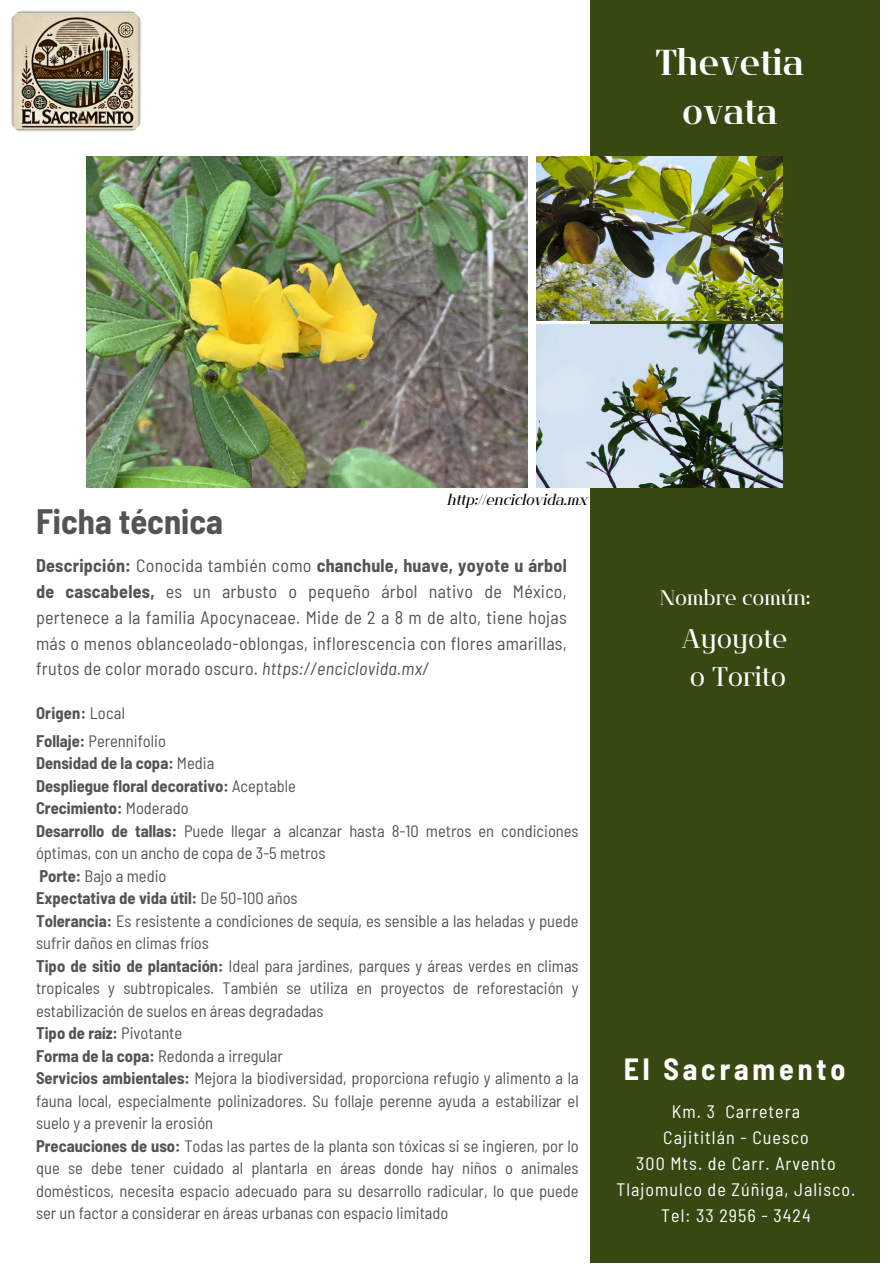
<style>
.page{position:relative;width:894px;height:1264px;background:#fff}
.page>*{position:absolute;margin:0;border:0;box-sizing:border-box;transform-origin:0 0}
.t1{font:36px/49.5px "Flatory Serif 700";color:#fff;text-align:center}
.t2{font:700 semi-condensed 34.5px "Barlow";color:#545454}
.t3{font:700 semi-condensed 30px "Barlow";letter-spacing:.13em;color:#fff}
.t4{font:27px/37.5px "Flatory Serif 400";color:#fff;text-align:center}
.t5{font:21px "Flatory Serif 400";color:#fff}
.t6{font:semi-condensed 18px/25.8px "Barlow";letter-spacing:.015em;color:#545454;text-align:justify}
.t7{font:semi-condensed 18px/26px "Barlow";letter-spacing:.055em;color:#fff;text-align:center}
.t8{font:semi-condensed 16.5px/22.5px "Barlow";color:#545454}
.t9{font:15px "Flatory Serif 400 It";color:#000}
.s1{font-weight:700}
.s2{font-style:italic}
</style>
<div class="page">
<div style="left:589px;top:0;width:290px;height:1263px;background:#374812"></div>
<img style="left:86px;top:156px;width:441px;height:331px">
<img style="left:536px;top:156px;width:245px;height:164px">
<img style="left:536px;top:325px;width:245px;height:163px">
<img style="left:8px;top:9px;width:135px;height:125px;border-radius:20px">
<h1 class="t1" style="left:655px;top:37px;width:149px">Thevetia ovata</h1>
<h2 class="t2" style="left:36px;top:499px;width:188px">Ficha técnica</h2>
<p class="t9" style="left:446px;top:490px;width:142px">http://enciclovida.mx</p>
<p class="t6" style="left:36px;top:551px;width:532px"><span class="s1">Descripción:</span> Conocida también como <span class="s1">chanchule, huave, yoyote u árbol de cascabeles,</span> es un arbusto o pequeño árbol nativo de México, pertenece a la familia Apocynaceae. Mide de 2 a 8 m de alto, tiene hojas más o menos oblanceolado-oblongas, inflorescencia con flores amarillas, frutos de color morado oscuro. <span class="s2">https://enciclovida.mx/</span></p>
<p class="t8" style="left:36px;top:698px;width:131px;line-height:28.2px"><span class="s1">Origen:</span> Local<br><span class="s1">Follaje:</span> Perennifolio</p>
<p class="t8" style="left:36px;top:751px;width:544px"><span class="s1">Densidad de la copa:</span> Media<br><span class="s1">Despliegue floral decorativo:</span> Aceptable<br><span class="s1">Crecimiento:</span> Moderado<br><span class="s1">Desarrollo de tallas:</span> Puede llegar a alcanzar hasta 8-10 metros en condiciones óptimas, con un ancho de copa de 3-5 metros<br><span class="s1">Porte:</span> Bajo a medio<br><span class="s1">Expectativa de vida útil:</span> De 50-100 años<br><span class="s1">Tolerancia:</span> Es resistente a condiciones de sequía, es sensible a las heladas y puede sufrir daños en climas fríos<br><span class="s1">Tipo de sitio de plantación:</span> Ideal para jardines, parques y áreas verdes en climas tropicales y subtropicales. También se utiliza en proyectos de reforestación y estabilización de suelos en áreas degradadas<br><span class="s1">Tipo de raíz:</span> Pivotante<br><span class="s1">Forma de la copa:</span> Redonda a irregular<br><span class="s1">Servicios ambientales:</span> Mejora la biodiversidad, proporciona refugio y alimento a la fauna local, especialmente polinizadores. Su follaje perenne ayuda a estabilizar el suelo y a prevenir la erosión<br><span class="s1">Precauciones de uso:</span> Todas las partes de la planta son tóxicas si se ingieren, por lo que se debe tener cuidado al plantarla en áreas donde hay niños o animales domésticos, necesita espacio adecuado para su desarrollo radicular, lo que puede ser un factor a considerar en áreas urbanas con espacio limitado</p>
<p class="t5" style="left:660px;top:585px;width:152px">Nombre común:</p>
<h3 class="t4" style="left:681px;top:620px;width:108px">Ayoyote o Torito</h3>
<h3 class="t3" style="left:623px;top:1050px;width:223px">El Sacramento</h3>
<p class="t7" style="left:616px;top:1098px;width:240px">Km. 3 Carretera<br>Cajititlán - Cuesco<br>300 Mts. de Carr. Arvento<br>Tlajomulco de Zúñiga, Jalisco.<br>Tel: 33 2956 - 3424</p>
</div>
